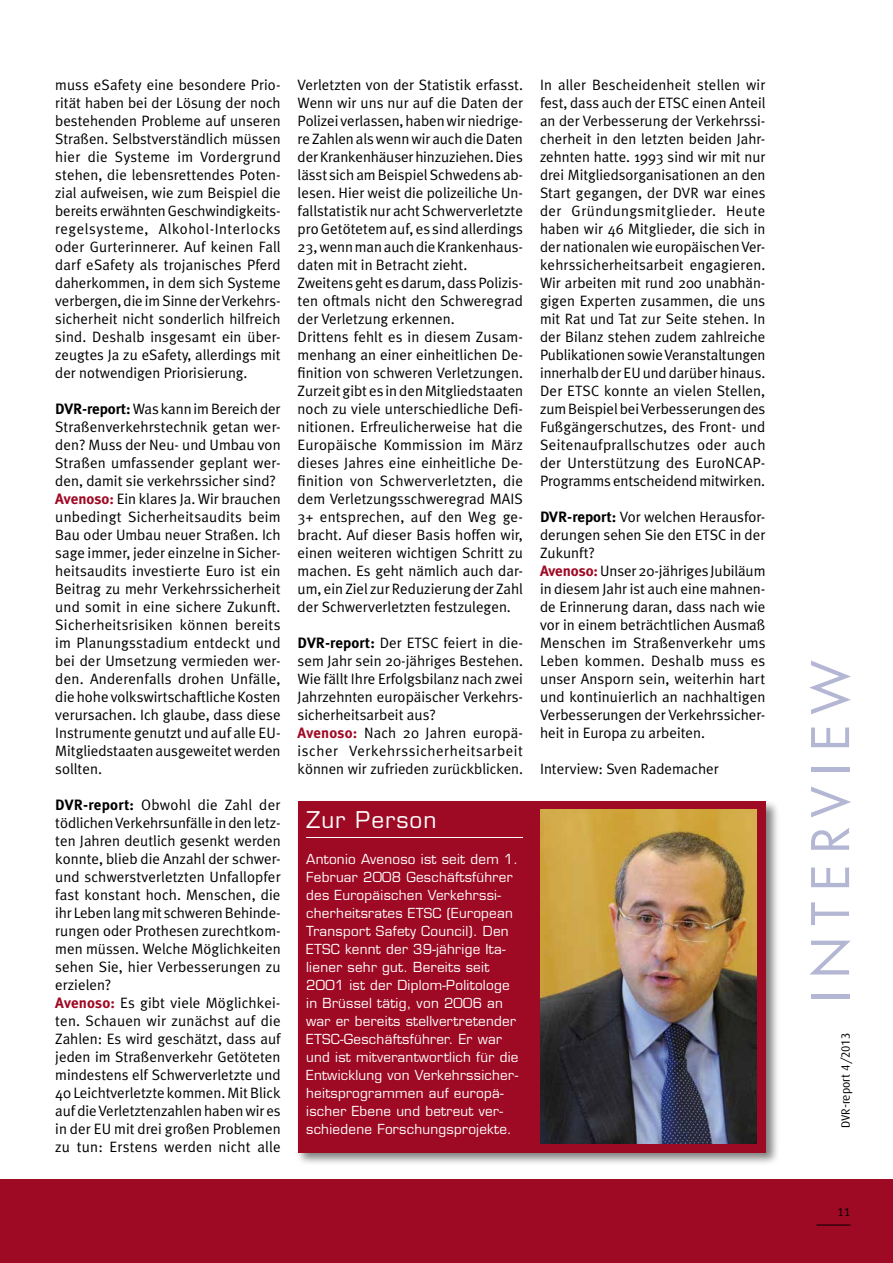
<style>
.page{position:relative;width:893px;height:1263px;background:#fff}
.page>*{position:absolute;margin:0;border:0;box-sizing:border-box;transform-origin:0 0}
.t1{font:57px "Futura T";letter-spacing:.175em;color:#b4b7d4}
.t2{font:22.5px "Eurostile";letter-spacing:.05em;color:#fff}
.t3{font:15px/18px "Meta Plus Normal";color:#000}
.t4{font:13.5px/18px "Eurostile";letter-spacing:.02em;color:#fff}
.t5{font:12px "Dax";color:#000}
.t6{font:12px "Meta Plus Normal Caps";color:#000}
.s1{font-family:"Meta Plus";font-weight:700}
.s2{font-family:"Meta Plus";font-weight:700;color:#9e0923}
</style>
<div class="page">
<div style="left:0;top:1179px;width:893px;height:84px;background:#9e0923"></div>
<div style="left:295px;top:799px;width:485px;height:368px;background:#000;opacity:.5"></div>
<div style="left:298px;top:801px;width:467px;height:351px;background:#9e0923"></div>
<hr style="left:306px;top:837px;width:217px;height:1px;background:#fff">
<img style="left:540px;top:810px;width:217px;height:333px">
<hr style="left:816px;top:1225px;width:34px;height:1px;background:#000">
<p class="t3" style="left:55px;top:76px;width:227px;text-align:justify">muss eSafety eine besondere Prio&shy;rität haben bei der Lösung der noch bestehenden Probleme auf unseren Straßen. Selbstverständlich müssen hier die Systeme im Vordergrund stehen, die lebensrettendes Poten&shy;zial aufweisen, wie zum Beispiel die bereits erwähnten Geschwindigkeits&shy;regelsysteme, Alkohol-Interlocks oder Gurterinnerer. Auf keinen Fall darf eSafety als trojanisches Pferd daherkommen, in dem sich Systeme verbergen, die im Sinne der Verkehrs&shy;sicherheit nicht sonderlich hilfreich sind. Deshalb insgesamt ein über&shy;zeugtes Ja zu eSafety, allerdings mit der notwendigen Priorisierung.</p>
<p class="t3" style="left:55px;top:400px;width:227px"><span class="s1">DVR-report:</span> Was kann im Bereich der Straßenverkehrstechnik getan wer&shy;den? Muss der Neu- und Umbau von Straßen umfassender geplant wer&shy;den, damit sie verkehrssicher sind?<br><span class="s2">Avenoso:</span> Ein klares Ja. Wir brauchen unbedingt Sicherheitsaudits beim Bau oder Umbau neuer Straßen. Ich sage immer, jeder einzelne in Sicher&shy;heitsaudits investierte Euro ist ein Beitrag zu mehr Verkehrssicherheit und somit in eine sichere Zukunft.<br>Sicherheitsrisiken können bereits im Planungsstadium entdeckt und bei der Umsetzung vermieden wer&shy;den. Anderenfalls drohen Unfälle, die hohe volkswirtschaftliche Kosten verursachen. Ich glaube, dass diese Instrumente genutzt und auf alle EU-Mitgliedstaaten ausgeweitet werden sollten.</p>
<p class="t3" style="left:55px;top:796px;width:227px"><span class="s1">DVR-report:</span> Obwohl die Zahl der tödlichen Verkehrsunfälle in den letz&shy;ten Jahren deutlich gesenkt werden konnte, blieb die Anzahl der schwer&shy;und schwerstverletzten Unfallopfer fast konstant hoch. Menschen, die ihr Leben lang mit schweren Behinde&shy;rungen oder Prothesen zurechtkom&shy;men müssen. Welche Möglichkeiten sehen Sie, hier Verbesserungen zu erzielen?<br><span class="s2">Avenoso:</span> Es gibt viele Möglichkei&shy;ten. Schauen wir zunächst auf die Zahlen: Es wird geschätzt, dass auf jeden im Straßenverkehr Getöteten mindestens elf Schwerverletzte und 40 Leichtverletzte kommen. Mit Blick auf die Verletztenzahlen haben wir es in der EU mit drei großen Problemen zu tun: Erstens werden nicht alle</p>
<p class="t3" style="left:298px;top:76px;width:227px">Verletzten von der Statistik erfasst.<br>Wenn wir uns nur auf die Daten der Polizei verlassen, haben wir niedrige&shy;re Zahlen als wenn wir auch die Daten der Krankenhäuser hinzuziehen. Dies lässt sich am Beispiel Schwedens ab&shy;lesen. Hier weist die polizeiliche Un&shy;fallstatistik nur acht Schwerverletzte pro Getötetem auf, es sind allerdings 23, wenn man auch die Krankenhaus&shy;daten mit in Betracht zieht.<br>Zweitens geht es darum, dass Polizis&shy;ten oftmals nicht den Schweregrad der Verletzung erkennen.<br>Drittens fehlt es in diesem Zusam&shy;menhang an einer einheitlichen De&shy;finition von schweren Verletzungen.<br>Zurzeit gibt es in den Mitgliedstaaten noch zu viele unterschiedliche Defi&shy;nitionen. Erfreulicherweise hat die Europäische Kommission im März dieses Jahres eine einheitliche De&shy;finition von Schwerverletzten, die dem Verletzungsschweregrad MAIS 3+ entsprechen, auf den Weg ge&shy;bracht. Auf dieser Basis hoffen wir, einen weiteren wichtigen Schritt zu machen. Es geht nämlich auch dar&shy;um, ein Ziel zur Reduzierung der Zahl der Schwerverletzten festzulegen.</p>
<p class="t3" style="left:298px;top:634px;width:227px"><span class="s1">DVR-report:</span> Der ETSC feiert in die&shy;sem Jahr sein 20-jähriges Bestehen.<br>Wie fällt Ihre Erfolgsbilanz nach zwei Jahrzehnten europäischer Verkehrs&shy;sicherheitsarbeit aus?<br><span class="s2">Avenoso:</span> Nach 20 Jahren europä&shy;ischer Verkehrssicherheitsarbeit können wir zufrieden zurückblicken.</p>
<h2 class="t2" style="left:306px;top:806px;width:132px">Zur Person</h2>
<p class="t4" style="left:306px;top:850px;width:214px">Antonio Avenoso ist seit dem 1.<br>Februar 2008 Geschäftsführer des Europäischen Verkehrssi&shy;cherheitsrates ETSC (European<br>Transport Safety Council). Den<br>ETSC kennt der 39-jährige Ita&shy;liener sehr gut. Bereits seit<br>2001 ist der Diplom-Politologe in Brüssel tätig, von 2006 an war er bereits stellvertretender<br>ETSC-Geschäftsführer. Er war und ist mitverantwortlich für die<br>Entwicklung von Verkehrssicher&shy;heitsprogrammen auf europä&shy;ischer Ebene und betreut ver&shy;schiedene Forschungsprojekte.</p>
<p class="t3" style="left:540px;top:76px;width:227px;text-align:justify">In aller Bescheidenheit stellen wir fest, dass auch der ETSC einen Anteil an der Verbesserung der Verkehrssi&shy;cherheit in den letzten beiden Jahr&shy;zehnten hatte. 1993 sind wir mit nur drei Mitgliedsorganisationen an den Start gegangen, der DVR war eines der Gründungsmitglieder. Heute haben wir 46 Mitglieder, die sich in der nationalen wie europäischen Ver&shy;kehrssicherheitsarbeit engagieren.<br>Wir arbeiten mit rund 200 unabhän&shy;gigen Experten zusammen, die uns mit Rat und Tat zur Seite stehen. In der Bilanz stehen zudem zahlreiche Publikationen sowie Veranstaltungen innerhalb der EU und darüber hinaus.<br>Der ETSC konnte an vielen Stellen, zum Beispiel bei Verbesserungen des Fußgängerschutzes, des Front- und Seitenaufprallschutzes oder auch der Unterstützung des EuroNCAP-Programms entscheidend mitwirken.</p>
<p class="t3" style="left:540px;top:508px;width:227px"><span class="s1">DVR-report:</span> Vor welchen Herausfor&shy;derungen sehen Sie den ETSC in der<br>Zukunft?<br><span class="s2">Avenoso:</span> Unser 20-jähriges Jubiläum in diesem Jahr ist auch eine mahnen&shy;de Erinnerung daran, dass nach wie vor in einem beträchtlichen Ausmaß<br>Menschen im Straßenverkehr ums<br>Leben kommen. Deshalb muss es unser Ansporn sein, weiterhin hart und kontinuierlich an nachhaltigen<br>Verbesserungen der Verkehrssicher&shy;heit in Europa zu arbeiten.</p>
<p class="t3" style="left:540px;top:760px;width:180px">Interview: Sven Rademacher</p>
<h1 class="t1" style="left:797px;top:1003px;width:345px;rotate:-90deg">In tervi ew</h1>
<p class="t5" style="left:839px;top:1128px;width:97px;rotate:-90deg">DVR-report 4/2013</p>
<p class="t6" style="left:838px;top:1204px;width:14px">11</p>
</div>
